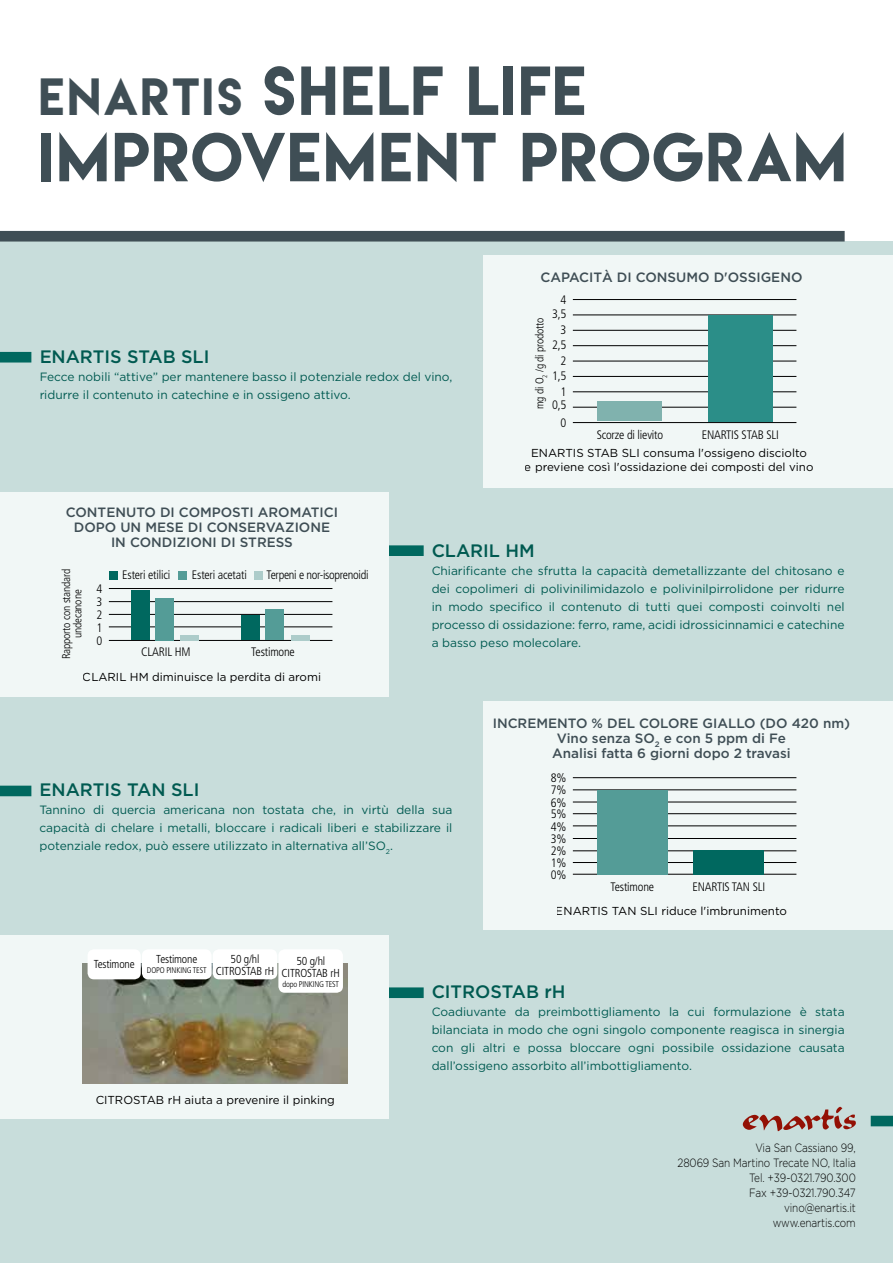
<style>
.page{position:relative;width:893px;height:1263px;background:#fff}
.page>*{position:absolute;margin:0;border:0;box-sizing:border-box;transform-origin:0 0}
.t1{font:61.5px/66.3px "Lemon Milk";letter-spacing:.025em;color:#3f4e55}
.t2{font:500 18px "Gotham HTF";color:#00685f}
.t3{font:500 13.5px/15px "Gotham HTF";color:#3f4e55;text-align:center}
.t4{font:300 condensed 12.3px/14.1px "Frutiger LT Std";letter-spacing:-.015em;color:#000;text-align:right}
.t5{font:12px/18px "Gotham HTF";color:#00685f;text-align:justify}
.t6{font:300 12px/15px "Gotham HTF";letter-spacing:-.01em;color:#000;text-align:right;scale:.84 1}
.t7{font:11.55px/13.2px "Gotham HTF";color:#000;text-align:center}
.t8{font:300 condensed 11.55px/12px "Frutiger LT Std";letter-spacing:-.015em;color:#000;text-align:center}
.t9{font:300 condensed 11.25px/11.2px "Frutiger LT Std";letter-spacing:-.015em;color:#000;text-align:center}
.t10{font:300 condensed 8.25px "Frutiger LT Std";letter-spacing:-.02em;color:#000}
.s1{font-size:46.5px}
</style>
<div class="page">
<div style="left:0;top:242px;width:893px;height:1021px;background:#c8dddb"></div>
<div style="left:253px;top:545px;width:171px;height:11px;background:#00685f"></div>
<div style="left:253px;top:987px;width:171px;height:11px;background:#00685f"></div>
<div style="left:0;top:231px;width:845px;height:11px;background:#3f4e55"></div>
<svg style="left:743px;top:1107px;width:113px;height:24px"></svg>
<div style="left:871px;top:1116px;width:22px;height:10px;background:#00685f"></div>
<div style="left:483px;top:255px;width:410px;height:232px;background:#f1f7f6"></div>
<hr style="left:573px;top:345px;width:223px;height:1px;background:#000">
<hr style="left:573px;top:330px;width:223px;height:1px;background:#000">
<hr style="left:573px;top:315px;width:223px;height:1px;background:#000">
<hr style="left:573px;top:299px;width:223px;height:1px;background:#000">
<hr style="left:573px;top:361px;width:223px;height:1px;background:#000">
<hr style="left:573px;top:376px;width:223px;height:1px;background:#000">
<hr style="left:573px;top:392px;width:223px;height:1px;background:#000">
<hr style="left:573px;top:407px;width:223px;height:1px;background:#000">
<hr style="left:573px;top:422px;width:223px;height:1px;background:#000">
<div style="left:598px;top:402px;width:64px;height:19px;background:#80b2ae"></div>
<div style="left:708px;top:315px;width:65px;height:106px;background:#2b8e88"></div>
<div style="left:0;top:492px;width:389px;height:205px;background:#f1f7f6"></div>
<hr style="left:109px;top:640px;width:223px;height:1px;background:#000">
<hr style="left:109px;top:627px;width:223px;height:1px;background:#000">
<hr style="left:109px;top:614px;width:223px;height:1px;background:#000">
<hr style="left:109px;top:601px;width:223px;height:1px;background:#000">
<hr style="left:109px;top:588px;width:223px;height:1px;background:#000">
<div style="left:131px;top:590px;width:19px;height:50px;background:#00685f"></div>
<div style="left:241px;top:615px;width:19px;height:25px;background:#00685f"></div>
<div style="left:155px;top:598px;width:19px;height:42px;background:#549c97"></div>
<div style="left:180px;top:635px;width:19px;height:5px;background:#adccca"></div>
<div style="left:291px;top:635px;width:18px;height:5px;background:#adccca"></div>
<div style="left:265px;top:609px;width:19px;height:31px;background:#549c97"></div>
<div style="left:109px;top:571px;width:8px;height:8px;background:#00685f"></div>
<div style="left:179px;top:571px;width:8px;height:8px;background:#549c97"></div>
<div style="left:254px;top:571px;width:8px;height:8px;background:#adccca"></div>
<div style="left:483px;top:702px;width:410px;height:228px;background:#f1f7f6"></div>
<hr style="left:573px;top:874px;width:223px;height:1px;background:#000">
<hr style="left:573px;top:862px;width:223px;height:1px;background:#000">
<hr style="left:573px;top:850px;width:223px;height:1px;background:#000">
<hr style="left:573px;top:838px;width:223px;height:1px;background:#000">
<hr style="left:573px;top:826px;width:223px;height:1px;background:#000">
<hr style="left:573px;top:813px;width:223px;height:1px;background:#000">
<hr style="left:573px;top:802px;width:223px;height:1px;background:#000">
<hr style="left:573px;top:789px;width:223px;height:1px;background:#000">
<hr style="left:573px;top:777px;width:223px;height:1px;background:#000">
<div style="left:694px;top:850px;width:70px;height:25px;background:#00685f"></div>
<div style="left:597px;top:790px;width:70px;height:85px;background:#549c97"></div>
<div style="left:0;top:935px;width:389px;height:183px;background:#f1f7f6"></div>
<img style="left:83px;top:963px;width:265px;height:121px">
<div style="left:88px;top:949px;width:53px;height:30px;background:#fff;border-radius:6px"></div>
<div style="left:213px;top:949px;width:64px;height:30px;background:#fff;border-radius:6px"></div>
<div style="left:278px;top:949px;width:65px;height:44px;background:#fff;border-radius:6px"></div>
<div style="left:142px;top:949px;width:70px;height:30px;background:#fff;border-radius:6px"></div>
<div style="left:0;top:352px;width:31px;height:10px;background:#00685f"></div>
<div style="left:0;top:786px;width:31px;height:10px;background:#00685f"></div>
<h1 class="t1" style="left:39px;top:56px;width:808px"><span class="s1">ENARTIS</span> SHELF LIFE<br>IMPROVEMENT PROGRAM</h1>
<h2 class="t2" style="left:39px;top:346px;width:172px">ENARTIS STAB SLI</h2>
<p class="t5" style="left:39px;top:367px;width:414px">Fecce nobili “attive” per mantenere basso il potenziale redox del vino, ridurre il contenuto in catechine e in ossigeno attivo.</p>
<p class="t3" style="left:540px;top:270px;width:264px">CAPACITÀ DI CONSUMO D'OSSIGENO</p>
<p class="t4" style="left:552px;top:293px;width:16px">4<br>3,5</p>
<p class="t9" style="left:534px;top:409px;width:93px;rotate:-90deg">mg di O<sub>2</sub> /g di prodotto</p>
<p class="t4" style="left:561px;top:323px;width:7px">3</p>
<p class="t4" style="left:552px;top:338px;width:16px">2,5</p>
<p class="t4" style="left:561px;top:353px;width:7px">2</p>
<p class="t4" style="left:552px;top:368px;width:16px">1,5</p>
<p class="t4" style="left:561px;top:385px;width:7px">1</p>
<p class="t4" style="left:552px;top:397px;width:16px">0,5</p>
<p class="t4" style="left:561px;top:416px;width:7px">0</p>
<p class="t4" style="left:597px;top:428px;width:68px">Scorze di lievito</p>
<p class="t4" style="left:702px;top:428px;width:79px">ENARTIS STAB SLI</p>
<p class="t7" style="left:525px;top:446px;width:290px">ENARTIS STAB SLI consuma l'ossigeno disciolto<br>e previene così l'ossidazione dei composti del vino</p>
<p class="t3" style="left:66px;top:505px;width:274px">CONTENUTO DI COMPOSTI AROMATICI<br>DOPO UN MESE DI CONSERVAZIONE<br>IN CONDIZIONI DI STRESS</p>
<p class="t9" style="left:61px;top:659px;width:92px;rotate:-90deg">Rapporto con standard undecanone</p>
<p class="t4" style="left:122px;top:568px;width:50px">Esteri etilici</p>
<p class="t4" style="left:192px;top:568px;width:56px">Esteri acetati</p>
<p class="t4" style="left:267px;top:568px;width:103px">Terpeni e nor-isoprenoidi</p>
<p class="t4" style="left:97px;top:582px;width:7px">4</p>
<p class="t4" style="left:97px;top:595px;width:7px">3</p>
<p class="t4" style="left:97px;top:608px;width:7px">2</p>
<p class="t4" style="left:97px;top:620px;width:7px">1</p>
<p class="t4" style="left:97px;top:634px;width:7px">0</p>
<p class="t4" style="left:141px;top:645px;width:51px">CLARIL HM</p>
<p class="t4" style="left:251px;top:645px;width:45px">Testimone</p>
<p class="t7" style="left:83px;top:670px;width:240px">CLARIL HM diminuisce la perdita di aromi</p>
<h2 class="t2" style="left:432px;top:540px;width:105px">CLARIL HM</h2>
<p class="t5" style="left:432px;top:561px;width:415px">Chiarificante che sfrutta la capacità demetallizzante del chitosano e dei copolimeri di polivinilimidazolo e polivinilpirrolidone per ridurre in modo specifico il contenuto di tutti quei composti coinvolti nel processo di ossidazione: ferro, rame, acidi idrossicinnamici e catechine a basso peso molecolare.</p>
<p class="t3" style="left:493px;top:715px;width:359px">INCREMENTO % DEL COLORE GIALLO (DO 420 nm)<br>Vino senza SO<sub>2</sub> e con 5 ppm di Fe<br>Analisi fatta 6 giorni dopo 2 travasi</p>
<h2 class="t2" style="left:39px;top:780px;width:161px">ENARTIS TAN SLI</h2>
<p class="t5" style="left:39px;top:801px;width:415px">Tannino di quercia americana non tostata che, in virtù della sua capacità di chelare i metalli, bloccare i radicali liberi e stabilizzare il potenziale redox, può essere utilizzato in alternativa all’SO<sub>2</sub>.</p>
<p class="t4" style="left:551px;top:771px;width:17px">8%</p>
<p class="t4" style="left:551px;top:783px;width:17px">7%</p>
<p class="t4" style="left:551px;top:795px;width:17px">6%</p>
<p class="t4" style="left:551px;top:807px;width:17px">5%</p>
<p class="t4" style="left:551px;top:819px;width:17px">4%</p>
<p class="t4" style="left:551px;top:832px;width:17px">3%</p>
<p class="t4" style="left:551px;top:844px;width:17px">2%</p>
<p class="t4" style="left:551px;top:856px;width:17px">1%</p>
<p class="t4" style="left:551px;top:868px;width:17px">0%</p>
<p class="t4" style="left:610px;top:880px;width:45px">Testimone</p>
<p class="t4" style="left:693px;top:880px;width:74px">ENARTIS TAN SLI</p>
<p class="t7" style="left:556px;top:904px;width:233px">ENARTIS TAN SLI riduce l'imbrunimento</p>
<p class="t8" style="left:94px;top:958px;width:42px">Testimone</p>
<p class="t8" style="left:216px;top:953px;width:60px">50 g/hl<br>CITROSTAB rH</p>
<p class="t8" style="left:156px;top:953px;width:43px">Testimone</p>
<p class="t10" style="left:147px;top:966px;width:61px">DOPO PINKING TEST</p>
<p class="t8" style="left:282px;top:955px;width:60px">50 g/hl<br>CITROSTAB rH</p>
<p class="t10" style="left:282px;top:980px;width:58px">dopo PINKING TEST</p>
<p class="t7" style="left:96px;top:1093px;width:241px">CITROSTAB rH aiuta a prevenire il pinking</p>
<h2 class="t2" style="left:432px;top:982px;width:135px">CITROSTAB rH</h2>
<p class="t5" style="left:432px;top:1003px;width:415px">Coadiuvante da preimbottigliamento la cui formulazione è stata bilanciata in modo che ogni singolo componente reagisca in sinergia con gli altri e possa bloccare ogni possibile ossidazione causata dall’ossigeno assorbito all’imbottigliamento.</p>
<p class="t6" style="left:677px;top:1140px;width:214px">Via San Cassiano 99,<br>28069 San Martino Trecate NO, Italia<br>Tel. +39-0321.790.300<br>Fax +39-0321.790.347 vino@enartis.it<br>www.enartis.com</p>
</div>
